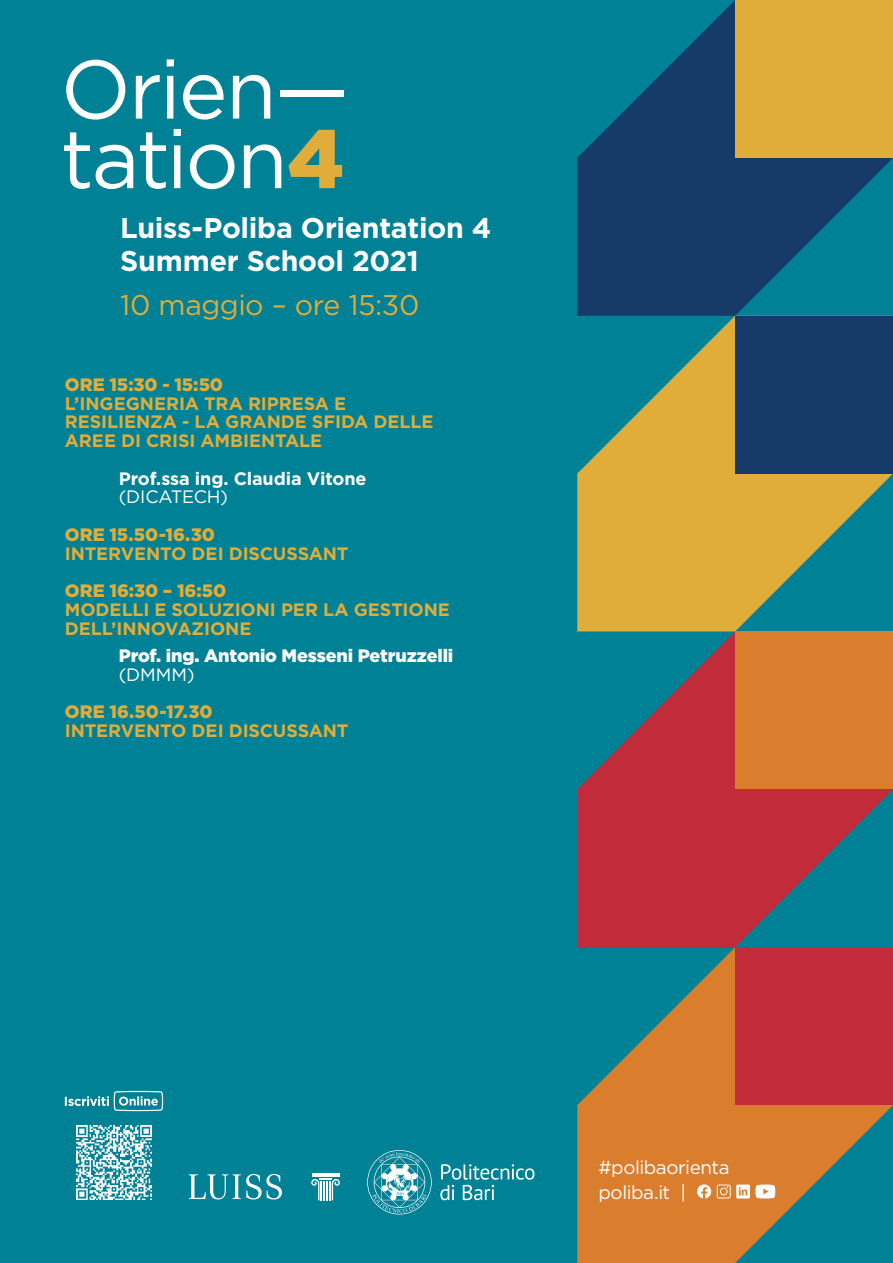
<style>
.page{position:relative;width:893px;height:1263px;background:#008195}
.page>*{position:absolute;margin:0;border:0;box-sizing:border-box;transform-origin:0 0}
.t1{font:82.8px/69.6px "Gotham";letter-spacing:-.03em;color:#fff}
.t2{font:700 28.5px "Gotham";letter-spacing:-.01em;color:#fff}
.t3{font:28.5px "Gotham";letter-spacing:-.015em;color:#e0ad3a}
.t4{font:18.75px/24.3px "Gotham";letter-spacing:-.025em;color:#fff}
.t5{font:700 18px/18.8px "Gotham";letter-spacing:-.005em;color:#e0ad3a}
.t6{font:900 18px "Gotham";color:#e0ad3a}
.t7{font:900 18px "Gotham";letter-spacing:-.01em;color:#fff}
.t8{font:700 18px "Gotham";letter-spacing:-.005em;color:#fff}
.t9{font:18px "Gotham";letter-spacing:-.005em;color:#fff}
.s1{font-weight:900;color:#e0ad3a}
</style>
<div class="page">
<svg style="left:577px;top:0;width:316px;height:316px;fill:#173b69"></svg>
<div style="left:735px;top:0;width:158px;height:158px;background:#e0ad3b"></div>
<svg style="left:577px;top:316px;width:316px;height:315px;fill:#e0ad3b"></svg>
<div style="left:735px;top:316px;width:158px;height:158px;background:#173b69"></div>
<svg style="left:577px;top:947px;width:316px;height:316px;fill:#da7d2c"></svg>
<div style="left:735px;top:947px;width:158px;height:158px;background:#c22b3a"></div>
<svg style="left:577px;top:631px;width:316px;height:316px;fill:#c22b3a"></svg>
<div style="left:735px;top:631px;width:158px;height:158px;background:#da7d2c"></div>
<svg style="left:367px;top:1150px;width:65px;height:64px"></svg>
<svg style="left:440px;top:1164px;width:94px;height:36px"></svg>
<svg style="left:189px;top:1174px;width:93px;height:25px"></svg>
<svg style="left:311px;top:1173px;width:29px;height:27px"></svg>
<svg style="left:717px;top:1184px;width:58px;height:14px"></svg>
<svg style="left:697px;top:1184px;width:14px;height:14px"></svg>
<img style="left:77px;top:1125px;width:74px;height:74px">
<svg style="left:65px;top:1090px;width:99px;height:22px"></svg>
<h1 class="t1" style="left:61px;top:53px;width:290px">Orien— tation<span class="s1">4</span></h1>
<h2 class="t2" style="left:120px;top:209px;width:373px">Luiss-Poliba Orientation 4</h2>
<h2 class="t2" style="left:120px;top:242px;width:300px">Summer School 2021</h2>
<h2 class="t3" style="left:120px;top:287px;width:301px">10 maggio – ore 15:30</h2>
<p class="t6" style="left:65px;top:372px;width:160px">ORE 15:30 - 15:50</p>
<p class="t5" style="left:65px;top:394px;width:370px">L’INGEGNERIA TRA RIPRESA E<br>RESILIENZA - LA GRANDE SFIDA DELLE<br>AREE DI CRISI AMBIENTALE</p>
<p class="t8" style="left:119px;top:466px;width:249px">Prof.ssa ing. Claudia Vitone</p>
<p class="t9" style="left:119px;top:485px;width:111px">(DICATECH)</p>
<p class="t6" style="left:65px;top:522px;width:152px">ORE 15.50-16.30</p>
<p class="t5" style="left:65px;top:544px;width:285px">INTERVENTO DEI DISCUSSANT</p>
<p class="t6" style="left:65px;top:578px;width:163px">ORE 16:30 – 16:50</p>
<p class="t5" style="left:65px;top:600px;width:387px">MODELLI E SOLUZIONI PER LA GESTIONE<br>DELL’INNOVAZIONE</p>
<p class="t7" style="left:119px;top:643px;width:336px">Prof. ing. Antonio Messeni Petruzzelli</p>
<p class="t9" style="left:119px;top:663px;width:77px">(DMMM)</p>
<p class="t6" style="left:65px;top:699px;width:149px">ORE 16.50-17.30</p>
<p class="t5" style="left:65px;top:721px;width:285px">INTERVENTO DEI DISCUSSANT</p>
<p class="t4" style="left:598px;top:1155px;width:133px">#polibaorienta poliba.it |</p>
</div>
